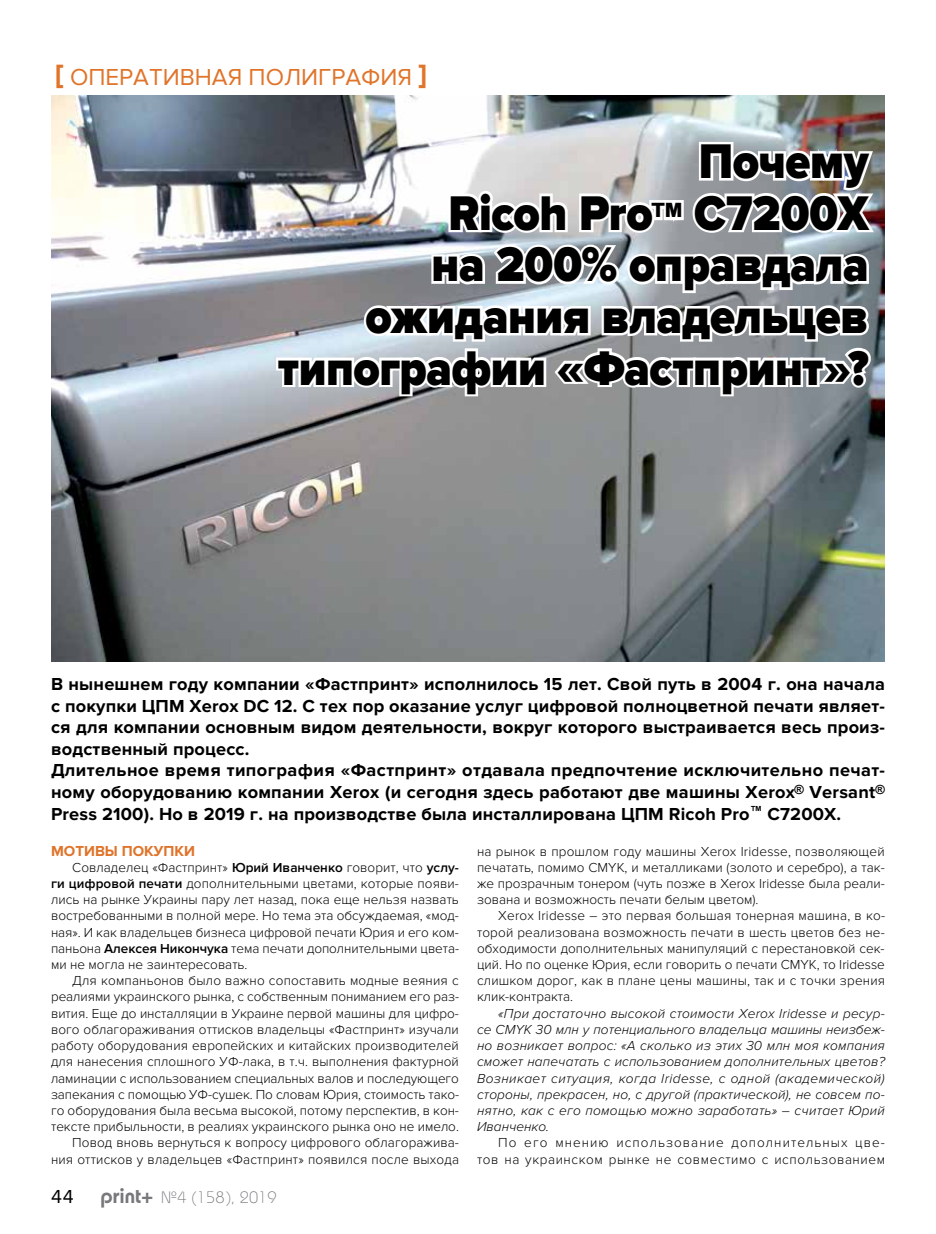
<style>
.page{position:relative;width:936px;height:1234px;background:#fff}
.page>*{position:absolute;margin:0;border:0;box-sizing:border-box;transform-origin:0 0}
.t1{font:900 50.4px/51.6px "Proxima Nova";letter-spacing:-.01em;color:#000;text-align:right;scale:.91 1}
.t2{font:24px "Proxima Nova";color:#e0742a}
.t3{font:19.5px "Proxima Nova";color:#000}
.t4{font:700 18px/21.6px "Proxima Nova";letter-spacing:.01em;color:#000}
.t5{font:300 16.5px "Bauhaus C";color:#77787b}
.t6{font:700 15px "Proxima Nova";color:#e0742a}
.t7{font:300 13.5px/16.2px "Proxima Nova";letter-spacing:.005em;color:#000;text-align:justify}
.t8{font:italic 300 13.5px/16.2px "Proxima Nova";letter-spacing:.02em;color:#000;text-align:justify}
.t9{font:300 13.5px/16.2px "Proxima Nova";letter-spacing:.045em;color:#000;text-align:right}
.s1{font-weight:900;font-size:27px}
.s2{font-family:"Arial";font-size:37.8px}
.s3{font-weight:600}
.s4{font-weight:600;font-size:21px}
</style>
<div class="page">
<img style="left:51px;top:96px;width:833px;height:565px">
<svg style="left:429px;top:132px;width:449px;height:163px"></svg>
<svg style="left:273px;top:302px;width:601px;height:97px"></svg>
<svg style="left:51px;top:95px;width:380px;height:5px;background:#808a92"></svg>
<h2 class="t2" style="left:55px;top:63px;width:373px"><span class="s1">[</span> ОПЕРАТИВНАЯ ПОЛИГРАФИЯ <span class="s1">]</span></h2>
<h1 class="t1" style="left:278px;top:136px;width:650px">Почему<br>Ricoh Pro<span class="s2">™</span> C7200X<br>на 200% оправдала ожидания владельцев типографии «Фастпринт»?</h1>
<p class="t4" style="left:51px;top:673px;width:835px">В нынешнем году компании «Фастпринт» исполнилось 15 лет. Свой путь в 2004 г. она начала с покупки ЦПМ Xerox DC 12. С тех пор оказание услуг цифровой полноцветной печати являет&shy;ся для компании основным видом деятельности, вокруг которого выстраивается весь произ&shy;водственный процесс.<br>Длительное время типография «Фастпринт» отдавала предпочтение исключительно печат&shy;ному оборудованию компании Xerox (и сегодня здесь работают две машины Xerox<sup>®</sup> Versant<sup>® </sup>Press 2100). Но в 2019 г. на производстве была инсталлирована ЦПМ Ricoh Pro<sup>™</sup> C7200X.</p>
<p class="t6" style="left:51px;top:841px;width:145px">МОТИВЫ ПОКУПКИ</p>
<p class="t7" style="left:51px;top:859px;width:409px;text-indent:21px">Совладелец «Фастпринт» <span class="s3">Юрий Иванченко</span> говорит, что <span class="s3">услу&shy;ги цифровой печати</span> дополнительными цветами, которые появи&shy;лись на рынке Украины пару лет назад, пока еще нельзя назвать востребованными в полной мере. Но тема эта обсуждаемая, «мод&shy;ная». И как владельцев бизнеса цифровой печати Юрия и его ком&shy;паньона <span class="s3">Алексея Никончука</span> тема печати дополнительными цвета&shy;ми не могла не заинтересовать.</p>
<p class="t7" style="left:51px;top:972px;width:409px;text-align:right">Для компаньонов было важно сопоставить модные веяния с реалиями украинского рынка, с собственным пониманием его раз&shy;вития. Еще до инсталляции в Украине первой машины для цифро&shy;вого облагораживания оттисков владельцы «Фастпринт» изучали работу оборудования европейских и китайских производителей для нанесения сплошного УФ-лака, в т.ч. выполнения фактурной ламинации с использованием специальных валов и последующего запекания с помощью УФ-сушек. По словам Юрия, стоимость тако&shy;го оборудования была весьма высокой, потому перспектив, в кон&shy;тексте прибыльности, в реалиях украинского рынка оно не имело.<br>Повод вновь вернуться к вопросу цифрового облагоражива&shy;ния оттисков у владельцев «Фастпринт» появился после выхода</p>
<h3 class="t3" style="left:51px;top:1184px;width:24px">44</h3>
<p class="t5" style="left:100px;top:1187px;width:178px"><span class="s4">print+</span> №4 (158), 2019</p>
<p class="t7" style="left:477px;top:843px;width:409px">на рынок в прошлом году машины Xerox Iridesse, позволяющей печатать, помимо CMYK, и металликами (золото и серебро), а так&shy;же прозрачным тонером (чуть позже в Xerox Iridesse была реали&shy;зована и возможность печати белым цветом).</p>
<p class="t7" style="left:477px;top:907px;width:409px;text-indent:21px">Xerox Iridesse – это первая большая тонерная машина, в ко&shy;торой реализована возможность печати в шесть цветов без не&shy;обходимости дополнительных манипуляций с перестановкой сек&shy;ций. Но по оценке Юрия, если говорить о печати CMYK, то Iridesse слишком дорог, как в плане цены машины, так и с точки зрения клик-контракта.</p>
<p class="t8" style="left:477px;top:1005px;width:409px;text-indent:21px">«При достаточно высокой стоимости Xerox Iridesse и ресур&shy;се CMYK 30 млн у потенциального владельца машины неизбеж&shy;но возникает вопрос: «А сколько из этих 30 млн моя компания сможет напечатать с использованием дополнительных цветов?<br>Возникает ситуация, когда Iridesse, с одной (академической) стороны, прекрасен, но, с другой (практической), не совсем по&shy;нятно, как с его помощью можно заработать» – считает Юрий Иванченко.</p>
<p class="t9" style="left:477px;top:1134px;width:409px">По его мнению использование дополнительных цве&shy;тов на украинском рынке не совместимо с использованием</p>
</div>
